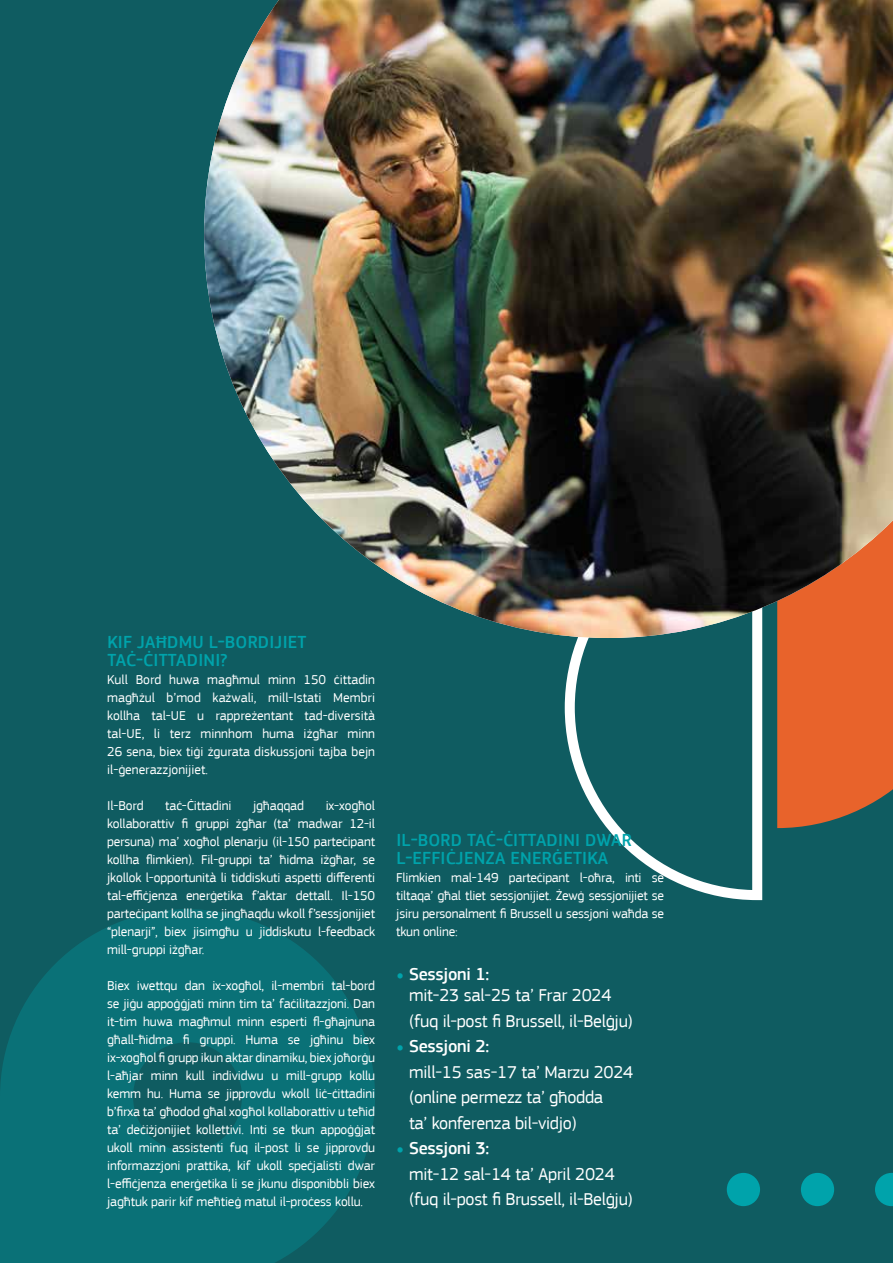
<style>
.page{position:relative;width:893px;height:1263px;background:#0f5c61}
.page>*{position:absolute;margin:0;border:0;box-sizing:border-box;transform-origin:0 0}
.t1{font:18px/25.5px "EC Square Sans Pro";letter-spacing:-.015em;color:#fff}
.t2{font:500 18px/18px "EC Square Sans Pro";letter-spacing:.01em;color:#00a3ab}
.t3{font:13.5px/18px "EC Square Sans Pro";letter-spacing:-.01em;color:#fff;text-align:justify}
.s1{font-size:28.5px;color:#00a3ab}
.s2{font-weight:500}
</style>
<div class="page">
<svg style="left:777px;top:638px;width:116px;height:190px;background:#d9622e"></svg>
<svg style="left:565px;top:638px;width:197px;height:262px"></svg>
<div style="left:727px;top:1173px;width:33px;height:33px;background:#00a3ab;border-radius:50%"></div>
<svg style="left:875px;top:1173px;width:18px;height:33px"></svg>
<div style="left:801px;top:1173px;width:33px;height:33px;background:#00a3ab;border-radius:50%"></div>
<svg style="left:0;top:909px;width:375px;height:354px;fill:#0a7177"></svg>
<img style="left:204px;top:0;width:689px;height:638px">
<h1 class="t2" style="left:107px;top:633px;width:201px">KIF JAĦDMU L-BORDIJIET<br>TAĊ-ĊITTADINI?</h1>
<p class="t3" style="left:107px;top:671px;width:269px">Kull Bord huwa magħmul minn 150 ċittadin magħżul b’mod każwali, mill-Istati Membri kollha tal-UE u rappreżentant tad-diversità tal-UE, li terz minnhom huma iżgħar minn 26 sena, biex tiġi żgurata diskussjoni tajba bejn il-ġenerazzjonijiet.</p>
<p class="t3" style="left:107px;top:797px;width:38px">Il-Bord</p>
<p class="t3" style="left:165px;top:797px;width:68px">taċ-Ċittadini</p>
<p class="t3" style="left:253px;top:797px;width:52px">jgħaqqad</p>
<p class="t3" style="left:107px;top:797px;width:269px;text-indent:218px">ix-xogħol kollaborattiv fi gruppi żgħar (ta’ madwar 12-il persuna) ma’ xogħol plenarju (il-150 parteċipant kollha flimkien). Fil-gruppi ta’ ħidma iżgħar, se jkollok l-opportunità li tiddiskuti aspetti differenti tal-effiċjenza enerġetika f’aktar dettall. Il-150 parteċipant kollha se jingħaqdu wkoll f’sessjonijiet “plenarji”, biex jisimgħu u jiddiskutu l-feedback mill-gruppi iżgħar.</p>
<p class="t3" style="left:107px;top:977px;width:269px">Biex iwettqu dan ix-xogħol, il-membri tal-bord se jiġu appoġġjati minn tim ta’ faċilitazzjoni. Dan it-tim huwa magħmul minn esperti fl-għajnuna għall-ħidma fi gruppi. Huma se jgħinu biex ix-xogħol fi grupp ikun aktar dinamiku, biex joħorġu l-aħjar minn kull individwu u mill-grupp kollu kemm hu. Huma se jipprovdu wkoll liċ-ċittadini b’firxa ta’ għodod għal xogħol kollaborattiv u teħid ta’ deċiżjonijiet kollettivi. Inti se tkun appoġġjat ukoll minn assistenti fuq il-post li se jipprovdu informazzjoni prattika, kif ukoll speċjalisti dwar l-effiċjenza enerġetika li se jkunu disponibbli biex jagħtuk parir kif meħtieġ matul il-proċess kollu.</p>
<h1 class="t2" style="left:396px;top:831px;width:237px">IL-BORD TAĊ-ĊITTADINI DWAR<br>L-EFFIĊJENZA ENERĠETIKA</h1>
<p class="t3" style="left:396px;top:869px;width:269px">Flimkien mal-149 parteċipant l-oħra, inti se tiltaqa’ għal tliet sessjonijiet. Żewġ sessjonijiet se jsiru personalment fi Brussell u sessjoni waħda se tkun online:</p>
<h1 class="t1" style="left:409px;top:963px;width:204px;line-height:21.6px;text-indent:-13px"><span class="s1">•</span> <span class="s2">Sessjoni 1:<br></span>mit-23 sal-25 ta’ Frar 2024</h1>
<h1 class="t1" style="left:409px;top:1008px;width:225px">(fuq il-post fi Brussell, il-Belġju)</h1>
<h1 class="t1" style="left:409px;top:1034px;width:226px;text-indent:-13px"><span class="s1">•</span> <span class="s2">Sessjoni 2:<br></span>mill-15 sas-17 ta’ Marzu 2024 (online permezz ta’ għodda<br>ta’ konferenza bil-vidjo)</h1>
<h1 class="t1" style="left:409px;top:1136px;width:225px;text-indent:-13px"><span class="s1">•</span> <span class="s2">Sessjoni 3:<br></span>mit-12 sal-14 ta’ April 2024 (fuq il-post fi Brussell, il-Belġju)</h1>
</div>
